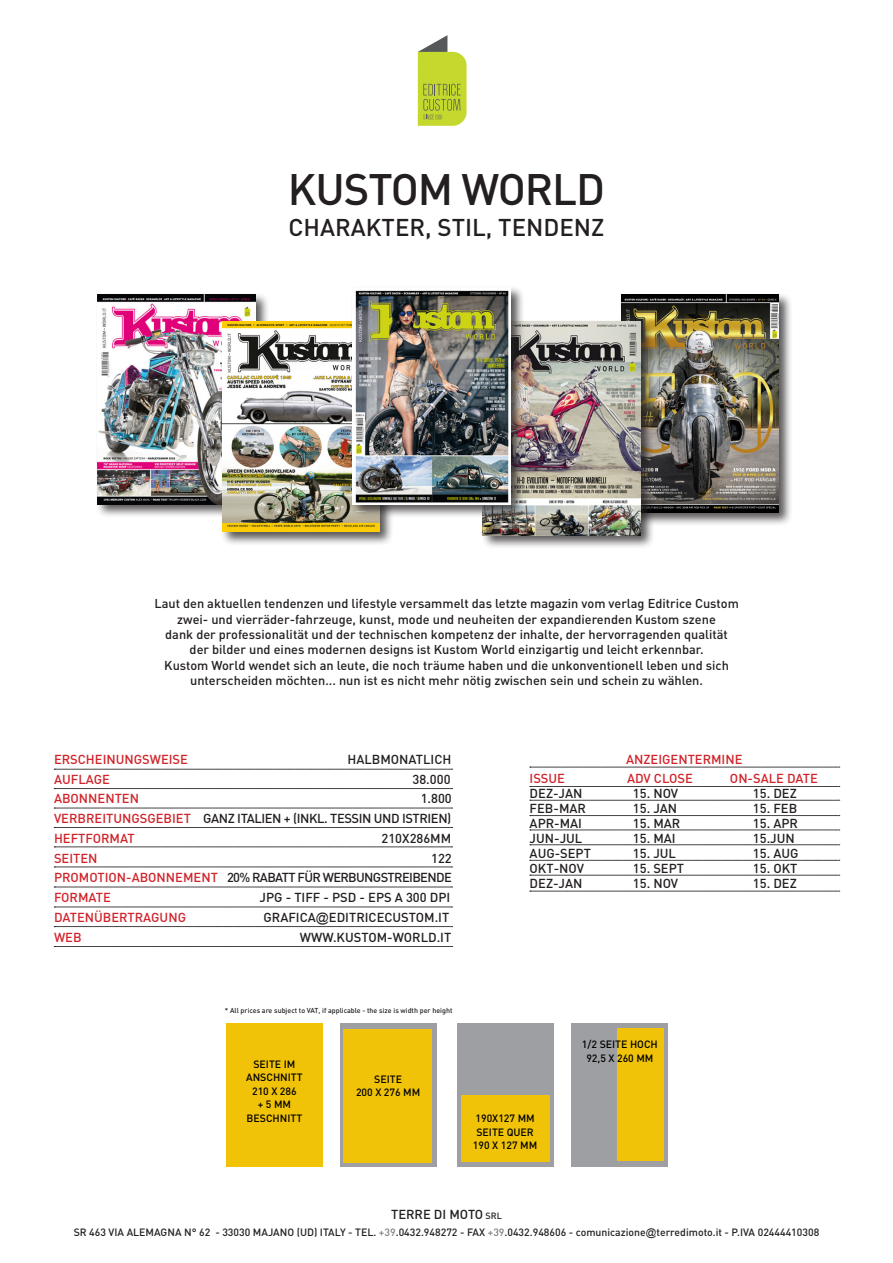
<style>
.page{position:relative;width:893px;height:1263px;background:#fff}
.page>*{position:absolute;margin:0;border:0;box-sizing:border-box;transform-origin:0 0}
.t1{font:500 43.5px "DIN";letter-spacing:-.025em;color:#231f20}
.t2{font:500 24px "DIN";color:#231f20}
.t3{font:500 12.9px "DIN";color:#231f20}
.t4{font:500 12.9px "DIN";color:#d1232a}
.t5{font:500 12.9px "DIN";letter-spacing:-.03em;color:#231f20}
.t6{font:500 12.9px "DIN";letter-spacing:-.05em;color:#231f20}
.t7{font:500 12.75px "DIN";color:#231f20}
.t8{font:500 10.5px "DIN";color:#231f20}
.t9{font:500 10.5px "DIN";color:#000}
.t10{font:500 7.05px "DIN";color:#231f20}
.s1{color:#d1232a}
.s2{font-family:"Arial";font-weight:400}
.s3{font-size:9px}
.s4{color:#808285}
</style>
<div class="page">
<div style="left:226px;top:1023px;width:96px;height:144px;background:#f0c308"></div>
<div style="left:340px;top:1023px;width:96px;height:144px;background:#9d9fa2"></div>
<div style="left:344px;top:1029px;width:88px;height:133px;background:#f0c308"></div>
<div style="left:457px;top:1023px;width:96px;height:144px;background:#9d9fa2"></div>
<div style="left:461px;top:1095px;width:88px;height:67px;background:#f0c308"></div>
<div style="left:572px;top:1023px;width:96px;height:143px;background:#9d9fa2"></div>
<div style="left:617px;top:1028px;width:46px;height:133px;background:#f0c308"></div>
<svg style="left:418px;top:35px;width:49px;height:91px;background:#c0cf53"></svg>
<svg style="left:54px;top:946px;width:399px;height:1px"></svg>
<svg style="left:54px;top:926px;width:399px;height:1px"></svg>
<svg style="left:54px;top:907px;width:399px;height:1px"></svg>
<svg style="left:54px;top:887px;width:399px;height:1px"></svg>
<svg style="left:54px;top:867px;width:399px;height:1px"></svg>
<svg style="left:54px;top:847px;width:399px;height:1px"></svg>
<svg style="left:54px;top:827px;width:399px;height:1px"></svg>
<svg style="left:54px;top:808px;width:399px;height:1px"></svg>
<svg style="left:54px;top:788px;width:399px;height:1px"></svg>
<svg style="left:54px;top:769px;width:399px;height:1px"></svg>
<svg style="left:530px;top:875px;width:310px;height:1px"></svg>
<svg style="left:530px;top:860px;width:310px;height:1px"></svg>
<svg style="left:530px;top:844px;width:310px;height:1px"></svg>
<svg style="left:530px;top:830px;width:310px;height:1px"></svg>
<svg style="left:530px;top:800px;width:310px;height:1px"></svg>
<svg style="left:530px;top:786px;width:310px;height:1px"></svg>
<svg style="left:530px;top:767px;width:310px;height:1px"></svg>
<svg style="left:530px;top:815px;width:310px;height:1px"></svg>
<svg style="left:530px;top:891px;width:310px;height:1px"></svg>
<div style="left:96px;top:292px;width:173px;height:226px;background:#231f20;opacity:.75"></div>
<img style="left:98px;top:294px;width:157px;height:210px">
<div style="left:619px;top:292px;width:174px;height:235px;background:#231f20;opacity:.75"></div>
<img style="left:621px;top:295px;width:158px;height:217px">
<div style="left:220px;top:319px;width:174px;height:227px;background:#231f20;opacity:.75"></div>
<img style="left:222px;top:322px;width:158px;height:209px">
<div style="left:481px;top:319px;width:174px;height:231px;background:#231f20;opacity:.75"></div>
<img style="left:483px;top:322px;width:158px;height:213px">
<div style="left:351px;top:286px;width:174px;height:232px;background:#231f20;opacity:.75"></div>
<img style="left:353px;top:288px;width:158px;height:216px">
<p class="t1" style="left:288px;top:161px;width:319px">KUSTOM WORLD</p>
<p class="t2" style="left:288px;top:212px;width:318px">CHARAKTER, STIL, TENDENZ</p>
<p class="t7" style="left:154px;top:596px;width:586px">Laut den aktuellen tendenzen und lifestyle versammelt das letzte magazin vom verlag Editrice Custom</p>
<p class="t7" style="left:177px;top:611px;width:540px">zwei- und vierräder-fahrzeuge, kunst, mode und neuheiten der expandierenden Kustom szene</p>
<p class="t7" style="left:165px;top:626px;width:564px">dank der professionalität und der technischen kompetenz der inhalte, der hervorragenden qualität</p>
<p class="t7" style="left:190px;top:641px;width:515px">der bilder und eines modernen designs ist Kustom World einzigartig und leicht erkennbar.</p>
<p class="t7" style="left:164px;top:657px;width:566px">Kustom World wendet sich an leute, die noch träume haben und die unkonventionell leben und sich</p>
<p class="t7" style="left:190px;top:672px;width:514px">unterscheiden möchten... nun ist es nicht mehr nötig zwischen sein und schein zu wählen.</p>
<p class="t4" style="left:54px;top:751px;width:136px">ERSCHEINUNGSWEISE</p>
<p class="t3" style="left:347px;top:751px;width:105px">HALBMONATLICH</p>
<p class="t4" style="left:54px;top:771px;width:57px">AUFLAGE</p>
<p class="t3" style="left:413px;top:771px;width:39px">38.000</p>
<p class="t4" style="left:54px;top:790px;width:87px">ABONNENTEN</p>
<p class="t3" style="left:421px;top:790px;width:33px">1.800</p>
<p class="t5" style="left:54px;top:810px;width:399px"><span class="s1">VERBREITUNGSGEBIET</span> GANZ ITALIEN + (INKL. TESSIN UND ISTRIEN)</p>
<p class="t4" style="left:54px;top:830px;width:82px">HEFTFORMAT</p>
<p class="t3" style="left:382px;top:830px;width:71px">210X286MM</p>
<p class="t4" style="left:54px;top:850px;width:45px">SEITEN</p>
<p class="t3" style="left:431px;top:850px;width:22px">122</p>
<p class="t6" style="left:54px;top:869px;width:399px"><span class="s1">PROMOTION-ABONNEMENT</span> 20% RABATT FÜR WERBUNGSTREIBENDE</p>
<p class="t4" style="left:54px;top:889px;width:58px">FORMATE</p>
<p class="t3" style="left:260px;top:889px;width:192px">JPG - TIFF - PSD - EPS A 300 DPI</p>
<p class="t4" style="left:54px;top:909px;width:134px">DATENÜBERTRAGUNG</p>
<p class="t3" style="left:263px;top:909px;width:187px">GRAFICA<span class="s2">@</span>EDITRICECUSTOM.IT</p>
<p class="t4" style="left:54px;top:928px;width:29px">WEB</p>
<p class="t3" style="left:300px;top:928px;width:153px">WWW.KUSTOM-WORLD.IT</p>
<p class="t4" style="left:626px;top:751px;width:118px">ANZEIGENTERMINE</p>
<p class="t4" style="left:530px;top:770px;width:37px">ISSUE</p>
<p class="t4" style="left:627px;top:770px;width:67px">ADV CLOSE</p>
<p class="t4" style="left:730px;top:770px;width:89px">ON-SALE DATE</p>
<p class="t3" style="left:530px;top:785px;width:54px">DEZ-JAN</p>
<p class="t3" style="left:633px;top:785px;width:47px">15. NOV</p>
<p class="t3" style="left:753px;top:785px;width:45px">15. DEZ</p>
<p class="t3" style="left:530px;top:800px;width:58px">FEB-MAR</p>
<p class="t3" style="left:633px;top:800px;width:46px">15. JAN</p>
<p class="t3" style="left:753px;top:800px;width:46px">15. FEB</p>
<p class="t3" style="left:530px;top:815px;width:54px">APR-MAI</p>
<p class="t3" style="left:633px;top:815px;width:49px">15. MAR</p>
<p class="t3" style="left:753px;top:815px;width:47px">15. APR</p>
<p class="t3" style="left:530px;top:830px;width:54px">JUN-JUL</p>
<p class="t3" style="left:633px;top:830px;width:44px">15. MAI</p>
<p class="t3" style="left:753px;top:830px;width:43px">15.JUN</p>
<p class="t3" style="left:530px;top:845px;width:63px">AUG-SEPT</p>
<p class="t3" style="left:633px;top:845px;width:45px">15. JUL</p>
<p class="t3" style="left:753px;top:845px;width:47px">15. AUG</p>
<p class="t3" style="left:530px;top:860px;width:56px">OKT-NOV</p>
<p class="t3" style="left:633px;top:860px;width:53px">15. SEPT</p>
<p class="t3" style="left:753px;top:860px;width:46px">15. OKT</p>
<p class="t3" style="left:530px;top:875px;width:54px">DEZ-JAN</p>
<p class="t3" style="left:633px;top:875px;width:47px">15. NOV</p>
<p class="t3" style="left:753px;top:875px;width:45px">15. DEZ</p>
<p class="t10" style="left:225px;top:1006px;width:229px">* All prices are subject to VAT, if applicable - the size is width per height</p>
<p class="t9" style="left:253px;top:1057px;width:43px">SEITE IM</p>
<p class="t9" style="left:246px;top:1070px;width:58px">ANSCHNITT</p>
<p class="t9" style="left:252px;top:1084px;width:46px">210 X 286</p>
<p class="t9" style="left:258px;top:1097px;width:35px">+ 5 MM</p>
<p class="t9" style="left:247px;top:1111px;width:57px">BESCHNITT</p>
<p class="t9" style="left:374px;top:1072px;width:29px">SEITE</p>
<p class="t9" style="left:356px;top:1086px;width:66px">200 X 276 MM</p>
<p class="t9" style="left:475px;top:1112px;width:61px">190X127 MM</p>
<p class="t9" style="left:476px;top:1125px;width:59px">SEITE QUER</p>
<p class="t9" style="left:473px;top:1139px;width:66px">190 X 127 MM</p>
<p class="t9" style="left:582px;top:1038px;width:77px">1/2 SEITE HOCH</p>
<p class="t9" style="left:586px;top:1051px;width:69px">92,5 X 260 MM</p>
<p class="t3" style="left:391px;top:1206px;width:112px">TERRE DI MOTO <span class="s3">SRL</span></p>
<p class="t8" style="left:74px;top:1225px;width:747px">SR 463 VIA ALEMAGNA N° 62 - 33030 MAJANO (UD) ITALY - TEL. <span class="s4">+39</span>.0432.948272 - FAX <span class="s4">+39</span>.0432.948606 - comunicazione<span class="s2">@</span>terredimoto.it - P.IVA 02444410308</p>
</div>
